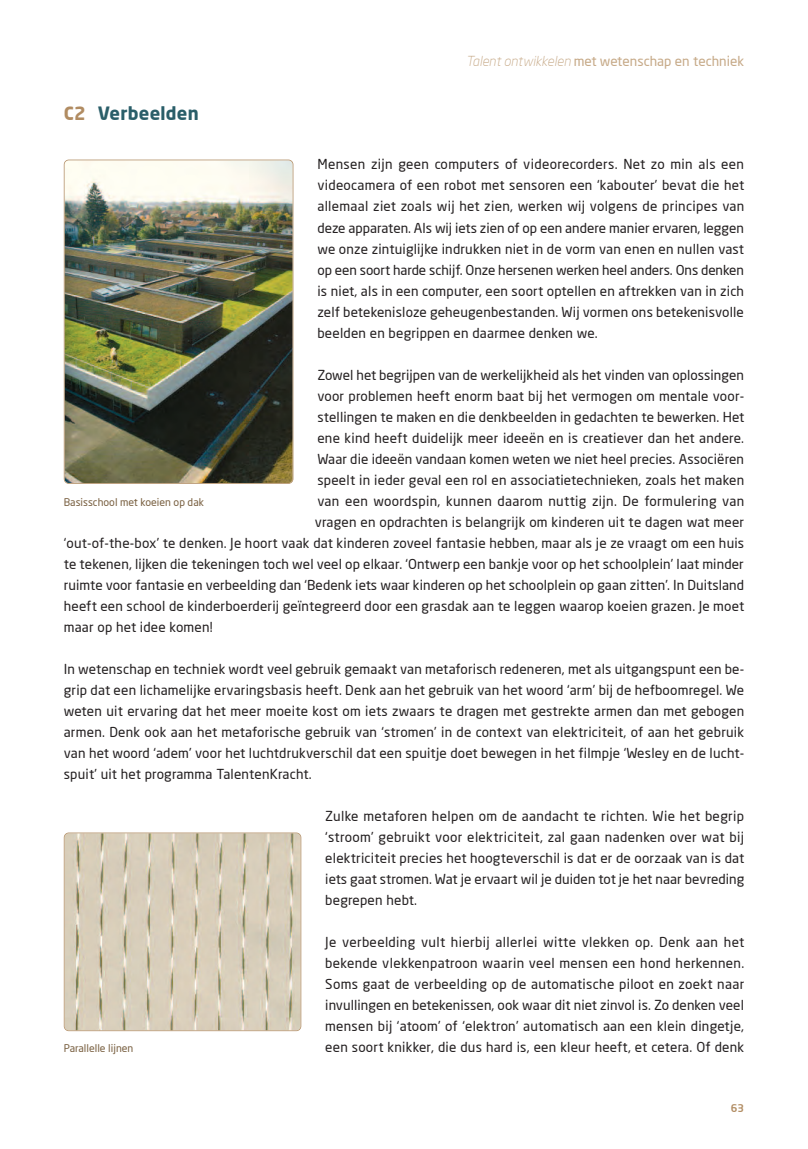
<style>
.page{position:relative;width:808px;height:1149px;background:#fff}
.page>*{position:absolute;margin:0;border:0;box-sizing:border-box;transform-origin:0 0}
.t1{font:700 18px "Neo Sans";letter-spacing:.015em;color:#2a5e69}
.t2{font:13.5px/21px "Neo Sans";letter-spacing:.015em;color:#231f20;text-align:justify}
.t3{font:13.5px "Neo Sans";color:#c6a987}
.t4{font:10.5px "Neo Sans";color:#796041}
.t5{font:500 10.5px "Neo Sans";color:#b18c62}
.s1{color:#b18c62}
.s2{font-weight:300;font-style:italic}
</style>
<div class="page">
<img style="left:65px;top:160px;width:228px;height:323px;border-radius:4px">
<div style="left:64px;top:159px;width:229px;height:324px;border:2px solid #b18c62;border-radius:5px"></div>
<img style="left:65px;top:833px;width:236px;height:197px;border-radius:4px">
<div style="left:64px;top:832px;width:237px;height:198px;border:2px solid #b18c62;border-radius:5px"></div>
<h1 class="t1" style="left:64px;top:102px;width:137px"><span class="s1">C2</span> Verbeelden</h1>
<p class="t3" style="left:466px;top:52px;width:279px"><span class="s2">Talent ontwikkelen</span> met wetenschap en techniek</p>
<p class="t2" style="left:317px;top:153px;width:428px">Mensen zijn geen computers of videorecorders. Net zo min als een video camera of een robot met sensoren een ‘kabouter’ bevat die het allemaal ziet zoals wij het zien, werken wij volgens de principes van deze apparaten. Als wij iets zien of op een andere manier ervaren, leggen we onze zintuiglijke indrukken niet in de vorm van enen en nullen vast op een soort harde schijf. Onze hersenen werken heel anders. Ons denken is niet, als in een computer, een soort optellen en aftrekken van in zich zelf betekenisloze geheugenbestanden. Wij vormen ons betekenisvolle beelden en begrippen en daarmee denken we.</p>
<p class="t2" style="left:317px;top:363px;width:428px">Zowel het begrijpen van de werkelijkheid als het vinden van oplossingen</p>
<p class="t2" style="left:317px;top:384px;width:428px">voor problemen heeft enorm baat bij het vermogen om mentale voor-</p>
<p class="t2" style="left:317px;top:405px;width:428px">stellingen te maken en die denkbeelden in gedachten te bewerken. Het</p>
<p class="t2" style="left:317px;top:426px;width:428px">ene kind heeft duidelijk meer ideeën en is creatiever dan het andere.</p>
<p class="t2" style="left:317px;top:447px;width:428px">Waar die ideeën vandaan komen weten we niet heel precies. Associëren</p>
<p class="t2" style="left:317px;top:468px;width:428px">speelt in ieder geval een rol en associatietechnieken, zoals het maken</p>
<p class="t2" style="left:317px;top:489px;width:428px">van een woordspin, kunnen daarom nuttig zijn. De formulering van</p>
<p class="t2" style="left:315px;top:510px;width:431px">vragen en opdrachten is belangrijk om kinderen uit te dagen wat meer</p>
<p class="t2" style="left:64px;top:531px;width:682px">‘out-of-the-box’ te denken. Je hoort vaak dat kinderen zoveel fantasie hebben, maar als je ze vraagt om een huis</p>
<p class="t2" style="left:64px;top:552px;width:682px">te tekenen, lijken die tekeningen toch wel veel op elkaar. ‘Ontwerp een bankje voor op het schoolplein’ laat minder</p>
<p class="t2" style="left:64px;top:573px;width:682px">ruimte voor fantasie en verbeelding dan ‘Bedenk iets waar kinderen op het schoolplein op gaan zitten’. In Duitsland</p>
<p class="t2" style="left:64px;top:594px;width:682px">heeft een school de kinderboerderij geïntegreerd door een grasdak aan te leggen waarop koeien grazen. Je moet</p>
<p class="t2" style="left:64px;top:615px;width:151px">maar op het idee komen!</p>
<p class="t2" style="left:64px;top:657px;width:682px">In wetenschap en techniek wordt veel gebruik gemaakt van metaforisch redeneren, met als uitgangspunt een be&shy;grip dat een lichamelijke ervaringsbasis heeft. Denk aan het gebruik van het woord ‘arm’ bij de hefboomregel. We weten uit ervaring dat het meer moeite kost om iets zwaars te dragen met gestrekte armen dan met gebogen armen. Denk ook aan het metaforische gebruik van ‘stromen’ in de context van elektriciteit, of aan het gebruik van het woord ‘adem’ voor het luchtdrukverschil dat een spuitje doet bewegen in het filmpje ‘Wesley en de lucht&shy;spuit’ uit het programma TalentenKracht.</p>
<p class="t2" style="left:325px;top:804px;width:420px">Zulke metaforen helpen om de aandacht te richten. Wie het begrip ‘stroom’ gebruikt voor elektriciteit, zal gaan nadenken over wat bij elektriciteit precies het hoogteverschil is dat er de oorzaak van is dat iets gaat stromen. Wat je ervaart wil je duiden tot je het naar bevreding begrepen hebt.</p>
<p class="t2" style="left:325px;top:930px;width:420px">Je verbeelding vult hierbij allerlei witte vlekken op. Denk aan het bekende vlekkenpatroon waarin veel mensen een hond herkennen.<br>Soms gaat de verbeelding op de automatische piloot en zoekt naar invullingen en betekenissen, ook waar dit niet zinvol is. Zo denken veel mensen bij ‘atoom’ of ‘elektron’ automatisch aan een klein dingetje, een soort knikker, die dus hard is, een kleur heeft, et cetera. Of denk</p>
<p class="t4" style="left:64px;top:494px;width:142px">Basisschool met koeien op dak</p>
<p class="t4" style="left:64px;top:1040px;width:71px">Parallelle lijnen</p>
<p class="t5" style="left:731px;top:1100px;width:15px">63</p>
</div>
